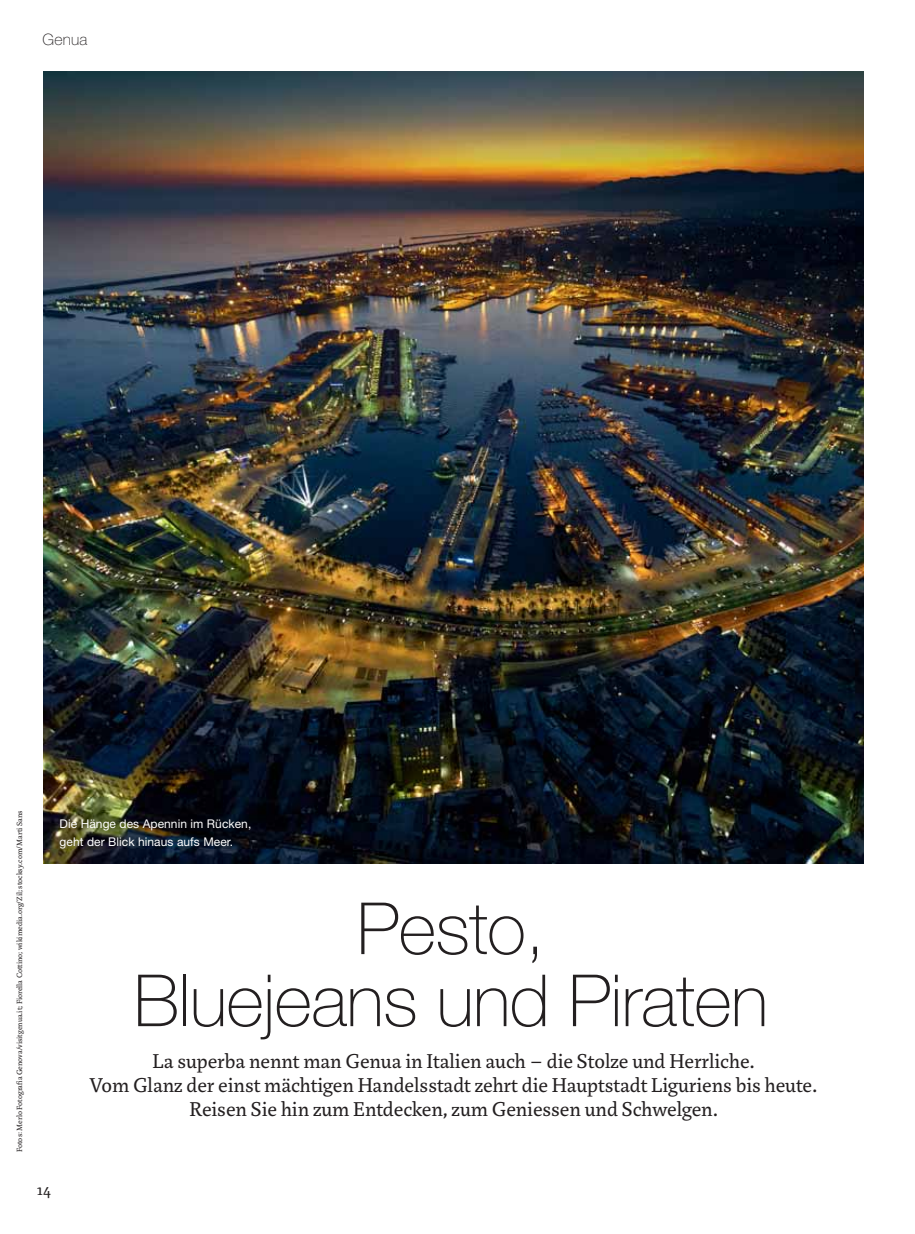
<style>
.page{position:relative;width:915px;height:1234px;background:#fff}
.page>*{position:absolute;margin:0;border:0;box-sizing:border-box;transform-origin:0 0}
.t1{font:100 72px/72px "Helvetica Neue LT Pro";letter-spacing:-.01em;color:#231f20;text-align:center}
.t2{font:21.75px/24px "Marat Pro";color:#231f20;text-align:center}
.t3{font:16.5px "Marat Pro";color:#231f20}
.t4{font:100 15.75px "Helvetica Neue LT Pro";letter-spacing:.01em;color:#231f20}
.t5{font:12px/18px "Helvetica Neue LT Pro";letter-spacing:.005em;color:#fff}
.t6{font:8.25px "Marat Pro";color:#231f20}
</style>
<div class="page">
<img style="left:44px;top:71px;width:819px;height:792px">
<p class="t4" style="left:43px;top:34px;width:46px">Genua</p>
<p class="t6" style="left:16px;top:1151px;width:343px;rotate:-90deg">Fotos: Merlo Fotografia Genova/visitgenua.it; Fiorella Cottino; wikimedia.org/Zil; stocksy.com/Marti Sans</p>
<p class="t5" style="left:60px;top:815px;width:193px">Die Hänge des Apennin im Rücken, geht der Blick hinaus aufs Meer.</p>
<h1 class="t1" style="left:134px;top:901px;width:636px">Pesto,<br>Bluejeans und Piraten</h1>
<p class="t2" style="left:90px;top:1050px;width:729px">La superba nennt man Genua in Italien auch – die Stolze und Herrliche.<br>Vom Glanz der einst mächtigen Handelsstadt zehrt die Hauptstadt Liguriens bis heute.<br>Reisen Sie hin zum Entdecken, zum Geniessen und Schwelgen.</p>
<p class="t3" style="left:37px;top:1182px;width:16px">14</p>
</div>
